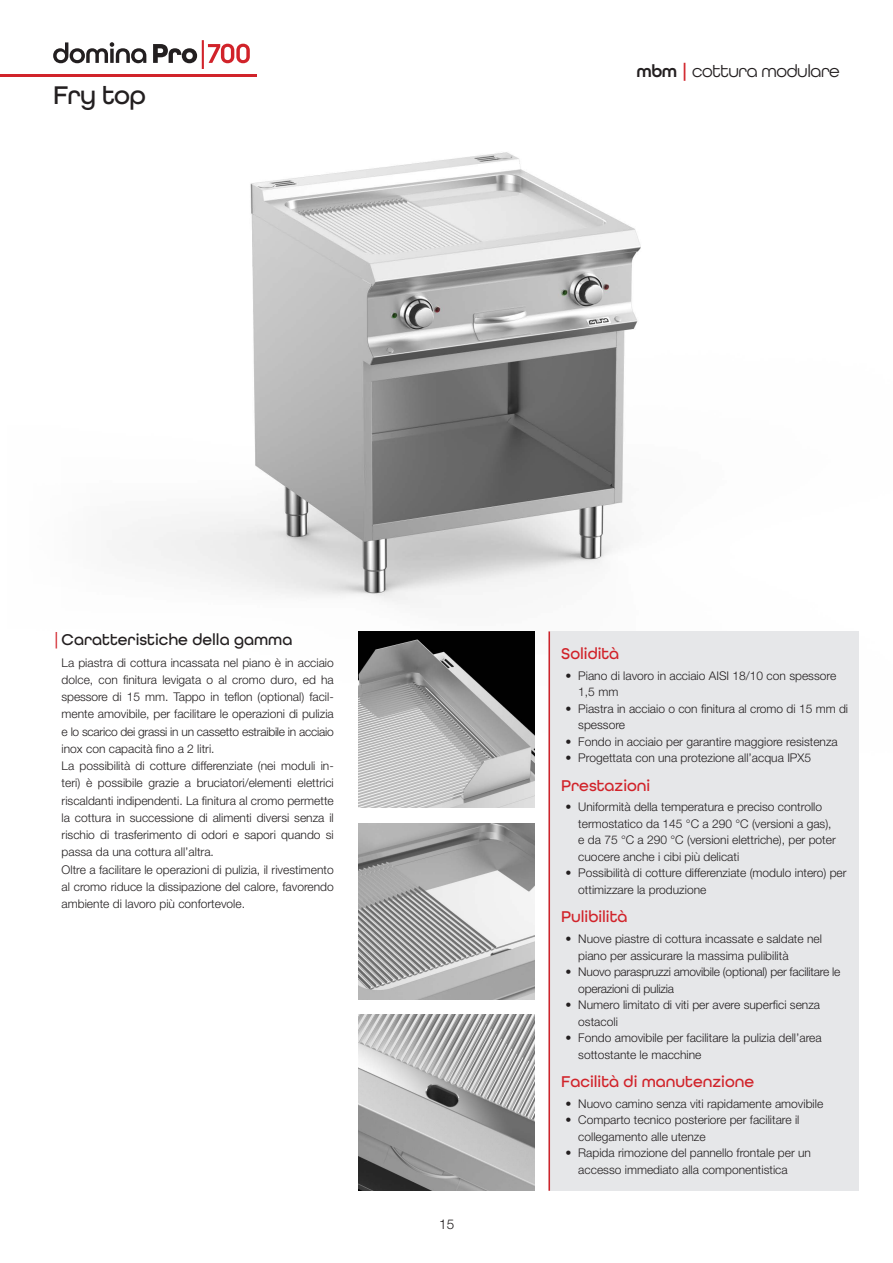
<style>
.page{position:relative;width:893px;height:1263px;background:#fff}
.page>*{position:absolute;margin:0;border:0;box-sizing:border-box;transform-origin:0 0}
.t1{font:500 27px "All Round Gothic";letter-spacing:-.025em;color:#231f20}
.t2{font:18px "All Round Gothic";letter-spacing:-.025em;color:#231f20}
.titolo_value{font:500 16.5px "All Round Gothic";color:#d1232a}
.t3{font:500 16.5px "All Round Gothic";color:#231f20}
.t4{font:300 13.5px "Helvetica Neue LT Std";color:#231f20}
.body_caratteristiche{font:300 12px/17.2px "Helvetica Neue LT Std";color:#231f20}
.body_caratteristiche-2{font:300 12px/16.5px "Helvetica Neue LT Std";letter-spacing:-.02em;color:#231f20}
.s1{font-weight:600}
.s2{font-weight:600;color:#d1232a}
.s3{color:#d1232a}
</style>
<div class="page">
<img style="left:0;top:74px;width:641px;height:1117px">
<div style="left:549px;top:631px;width:310px;height:560px;background:#e6e7e9"></div>
<hr style="left:549px;top:631px;width:1px;height:560px;background:#d1232a">
<svg style="left:53px;top:40px;width:197px;height:29px"></svg>
<hr style="left:0;top:75px;width:256px;height:2px;background:#d1232a">
<img style="left:358px;top:823px;width:176px;height:176px">
<img style="left:358px;top:631px;width:176px;height:176px">
<img style="left:358px;top:1015px;width:176px;height:176px">
<p class="t1" style="left:53px;top:79px;width:94px">Fry top</p>
<p class="t2" style="left:636px;top:61px;width:205px"><span class="s1">mbm</span> <span class="s2">|</span> cottura modulare</p>
<p class="t3" style="left:53px;top:630px;width:241px"><span class="s3">|</span>Caratteristiche della gamma</p>
<p class="body_caratteristiche" style="left:62px;top:653px;width:274px;text-align:justify">La piastra di cottura incassata nel piano è in acciaio dolce, con finitura levigata o al cromo duro, ed ha spessore di 15 mm. Tappo in teflon (optional) facil&shy;mente amovibile, per facilitare le operazioni di pulizia e lo scarico dei grassi in un cassetto estraibile in acciaio inox con capacità fino a 2 litri.</p>
<p class="body_caratteristiche" style="left:62px;top:757px;width:274px;text-align:justify">La possibilità di cotture differenziate (nei moduli in&shy;teri) è possibile grazie a bruciatori/elementi elettrici riscaldanti indipendenti. La finitura al cromo permette la cottura in successione di alimenti diversi senza il rischio di trasferimento di odori e sapori quando si passa da una cottura all’altra.</p>
<p class="body_caratteristiche" style="left:62px;top:860px;width:274px;text-align:justify">Oltre a facilitare le operazioni di pulizia, il rivestimento al cromo riduce la dissipazione del calore, favorendo ambiente di lavoro più confortevole.</p>
<p class="t4" style="left:439px;top:1216px;width:17px">15</p>
<p class="titolo_value" style="left:561px;top:643px;width:60px">Solidità</p>
<p class="body_caratteristiche" style="left:578px;top:667px;width:259px;line-height:16.5px;text-indent:-13px">• Piano di lavoro in acciaio AISI 18/10 con spessore<br>1,5 mm</p>
<p class="body_caratteristiche" style="left:578px;top:700px;width:271px;line-height:16.5px;text-indent:-13px">• Piastra in acciaio o con finitura al cromo di 15 mm di spessore</p>
<p class="body_caratteristiche" style="left:566px;top:732px;width:274px">• Fondo in acciaio per garantire maggiore resistenza</p>
<p class="body_caratteristiche" style="left:566px;top:749px;width:247px">• Progettata con una protezione all’acqua IPX5</p>
<p class="titolo_value" style="left:561px;top:775px;width:91px">Prestazioni</p>
<p class="body_caratteristiche" style="left:578px;top:798px;width:259px;line-height:16.5px;text-indent:-13px">• Uniformità della temperatura e preciso controllo termostatico da 145 °C a 290 °C (versioni a gas), e da 75 °C a 290 °C (versioni elettriche), per poter cuocere anche i cibi più delicati</p>
<p class="body_caratteristiche" style="left:578px;top:864px;width:270px;line-height:16.5px;text-indent:-13px">• Possibilità di cotture differenziate (modulo intero) per ottimizzare la produzione</p>
<p class="titolo_value" style="left:561px;top:907px;width:68px">Pulibilità</p>
<p class="body_caratteristiche" style="left:578px;top:930px;width:245px;line-height:16.5px;text-indent:-13px">• Nuove piastre di cottura incassate e saldate nel piano per assicurare la massima pulibilità</p>
<p class="body_caratteristiche-2" style="left:578px;top:963px;width:263px;text-indent:-13px">• Nuovo paraspruzzi amovibile (optional) per facilitare le operazioni di pulizia</p>
<p class="body_caratteristiche" style="left:578px;top:996px;width:243px;line-height:16.5px;text-indent:-13px">• Numero limitato di viti per avere superfici senza ostacoli</p>
<p class="body_caratteristiche" style="left:578px;top:1029px;width:245px;line-height:16.5px;text-indent:-13px">• Fondo amovibile per facilitare la pulizia dell’area sottostante le macchine</p>
<p class="titolo_value" style="left:561px;top:1072px;width:194px">Facilità di manutenzione</p>
<p class="body_caratteristiche" style="left:566px;top:1095px;width:259px">• Nuovo camino senza viti rapidamente amovibile</p>
<p class="body_caratteristiche" style="left:578px;top:1111px;width:223px;line-height:16.5px;text-indent:-13px">• Comparto tecnico posteriore per facilitare il collegamento alle utenze</p>
<p class="body_caratteristiche" style="left:578px;top:1144px;width:234px;line-height:16.5px;text-indent:-13px">• Rapida rimozione del pannello frontale per un accesso immediato alla componentistica</p>
</div>
